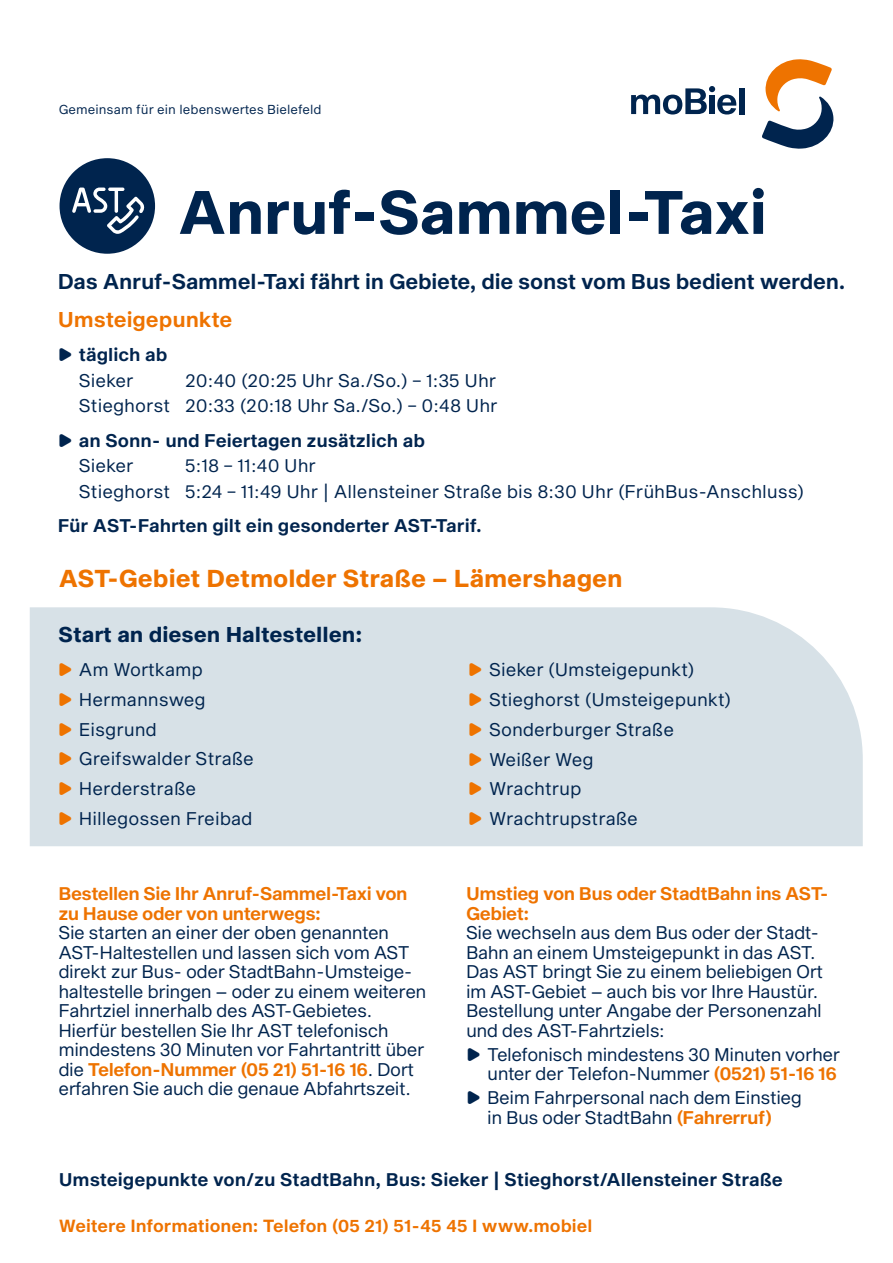
<style>
.page{position:relative;width:893px;height:1263px;background:#fff}
.page>*{position:absolute;margin:0;border:0;box-sizing:border-box;transform-origin:0 0}
.t1{font:700 60px "S Sequel";letter-spacing:-.01em;color:#00244e}
.t2{font:700 24px "S Sequel";color:#ee7300}
.t3{font:21px "S Sequel Semi";letter-spacing:-.01em;color:#00244e}
.t4{font:700 21px "S Sequel";color:#00244e}
.t5{font:21px "S Sequel Semi";color:#ee7300}
.t6{font:18px/19.5px "S Sequel";letter-spacing:-.025em;color:#00244e}
.t7{font:18px/29.7px "S Sequel";color:#00244e}
.t8{font:18px "S Sequel Semi";color:#00244e}
.t9{font:18px/19.5px "S Sequel Semi";letter-spacing:-.025em;color:#ee7300}
.t10{font:17.25px "S Sequel Semi";color:#ee7300}
.t11{font:12.75px "S Sequel";letter-spacing:.005em;color:#00244e}
.s1{font-family:"S Sequel";color:#00244e}
.s2{font-family:"S Sequel Semi";color:#ee7300}
</style>
<div class="page">
<div style="left:30px;top:607px;width:833px;height:239px;background:#d7e1e7"></div>
<svg style="left:60px;top:158px;width:95px;height:96px"></svg>
<svg style="left:631px;top:86px;width:105px;height:29px"></svg>
<div style="left:739px;top:88px;width:5px;height:26px;background:#00244e"></div>
<svg style="left:762px;top:59px;width:72px;height:90px"></svg>
<svg style="left:59px;top:663px;width:12px;height:13px"></svg>
<svg style="left:59px;top:693px;width:12px;height:13px"></svg>
<svg style="left:59px;top:723px;width:12px;height:13px"></svg>
<svg style="left:59px;top:753px;width:12px;height:12px"></svg>
<svg style="left:59px;top:782px;width:12px;height:13px"></svg>
<svg style="left:59px;top:812px;width:12px;height:13px"></svg>
<svg style="left:470px;top:663px;width:11px;height:13px"></svg>
<svg style="left:470px;top:693px;width:11px;height:13px"></svg>
<svg style="left:470px;top:723px;width:11px;height:13px"></svg>
<svg style="left:470px;top:753px;width:11px;height:12px"></svg>
<svg style="left:470px;top:782px;width:11px;height:13px"></svg>
<svg style="left:470px;top:812px;width:11px;height:13px"></svg>
<p class="t11" style="left:59px;top:100px;width:264px">Gemeinsam für ein lebenswertes Bielefeld</p>
<h1 class="t1" style="left:178px;top:170px;width:590px">Anruf-Sammel-Taxi</h1>
<p class="t3" style="left:58px;top:267px;width:789px">Das Anruf-Sammel-Taxi fährt in Gebiete, die sonst vom Bus bedient werden.</p>
<p class="t5" style="left:58px;top:305px;width:176px">Umsteigepunkte</p>
<p class="t8" style="left:79px;top:342px;width:90px">täglich ab</p>
<p class="t6" style="left:79px;top:372px;width:56px">Sieker</p>
<p class="t7" style="left:79px;top:369px;width:420px;line-height:25.5px;text-align:right">20:40 (20:25 Uhr Sa./So.) − 1:35 Uhr<br>Stieghorst 20:33 (20:18 Uhr Sa./So.) − 0:48 Uhr</p>
<p class="t8" style="left:79px;top:427px;width:348px">an Sonn- und Feiertagen zusätzlich ab</p>
<p class="t6" style="left:79px;top:457px;width:56px">Sieker</p>
<p class="t7" style="left:79px;top:454px;width:727px;line-height:25.5px;text-indent:106px">5:18 − 11:40 Uhr<br>Stieghorst 5:24 − 11:49 Uhr | Allensteiner Straße bis 8:30 Uhr (FrühBus-Anschluss)</p>
<p class="t8" style="left:58px;top:512px;width:426px">Für AST-Fahrten gilt ein gesonderter AST-Tarif.</p>
<h2 class="t2" style="left:59px;top:561px;width:565px">AST-Gebiet Detmolder Straße – Lämershagen</h2>
<p class="t4" style="left:59px;top:620px;width:305px">Start an diesen Haltestellen:</p>
<p class="t7" style="left:79px;top:656px;width:177px">Am Wortkamp<br>Hermannsweg<br>Eisgrund<br>Greifswalder Straße<br>Herderstraße<br>Hillegossen Freibad</p>
<p class="t7" style="left:489px;top:656px;width:244px">Sieker (Umsteigepunkt)<br>Stieghorst (Umsteigepunkt)<br>Sonderburger Straße<br>Weißer Weg<br>Wrachtrup<br>Wrachtrupstraße</p>
<p class="t9" style="left:58px;top:885px;width:351px">Bestellen Sie Ihr Anruf-Sammel-Taxi von zu Hause oder von unterwegs:</p>
<p class="t6" style="left:58px;top:924px;width:370px">Sie starten an einer der oben genannten AST-Haltestellen und lassen sich vom AST direkt zur Bus- oder StadtBahn-Umsteige&shy;haltestelle bringen – oder zu einem weiteren Fahrtziel innerhalb des AST-Gebietes.<br>Hierfür bestellen Sie Ihr AST telefonisch mindestens 30 Minuten vor Fahrtantritt über</p>
<p class="t9" style="left:58px;top:1060px;width:357px"><span class="s1">die</span> Telefon-Nummer (05 21) 51-16 16<span class="s1">. Dort</span></p>
<p class="t6" style="left:58px;top:1080px;width:354px">erfahren Sie auch die genaue Abfahrtszeit.</p>
<p class="t9" style="left:466px;top:885px;width:364px">Umstieg von Bus oder StadtBahn ins AST-<br>Gebiet:</p>
<p class="t6" style="left:466px;top:924px;width:359px">Sie wechseln aus dem Bus oder der Stadt-Bahn an einem Umsteigepunkt in das AST.<br>Das AST bringt Sie zu einem beliebigen Ort im AST-Gebiet – auch bis vor Ihre Haustür.<br>Bestellung unter Angabe der Personenzahl und des AST-Fahrtziels:</p>
<p class="t6" style="left:487px;top:1045px;width:354px">Telefonisch mindestens 30 Minuten vorher unter der Telefon-Nummer <span class="s2">(0521) 51-16 16</span></p>
<p class="t6" style="left:487px;top:1089px;width:316px">Beim Fahrpersonal nach dem Einstieg in Bus oder StadtBahn <span class="s2">(Fahrerruf)</span></p>
<p class="t8" style="left:59px;top:1167px;width:726px">Umsteigepunkte von/zu StadtBahn, Bus: Sieker | Stieghorst/Allensteiner Straße</p>
<p class="t10" style="left:59px;top:1214px;width:535px">Weitere Informationen: Telefon (05 21) 51-45 45 I www.mobiel</p>
</div>
